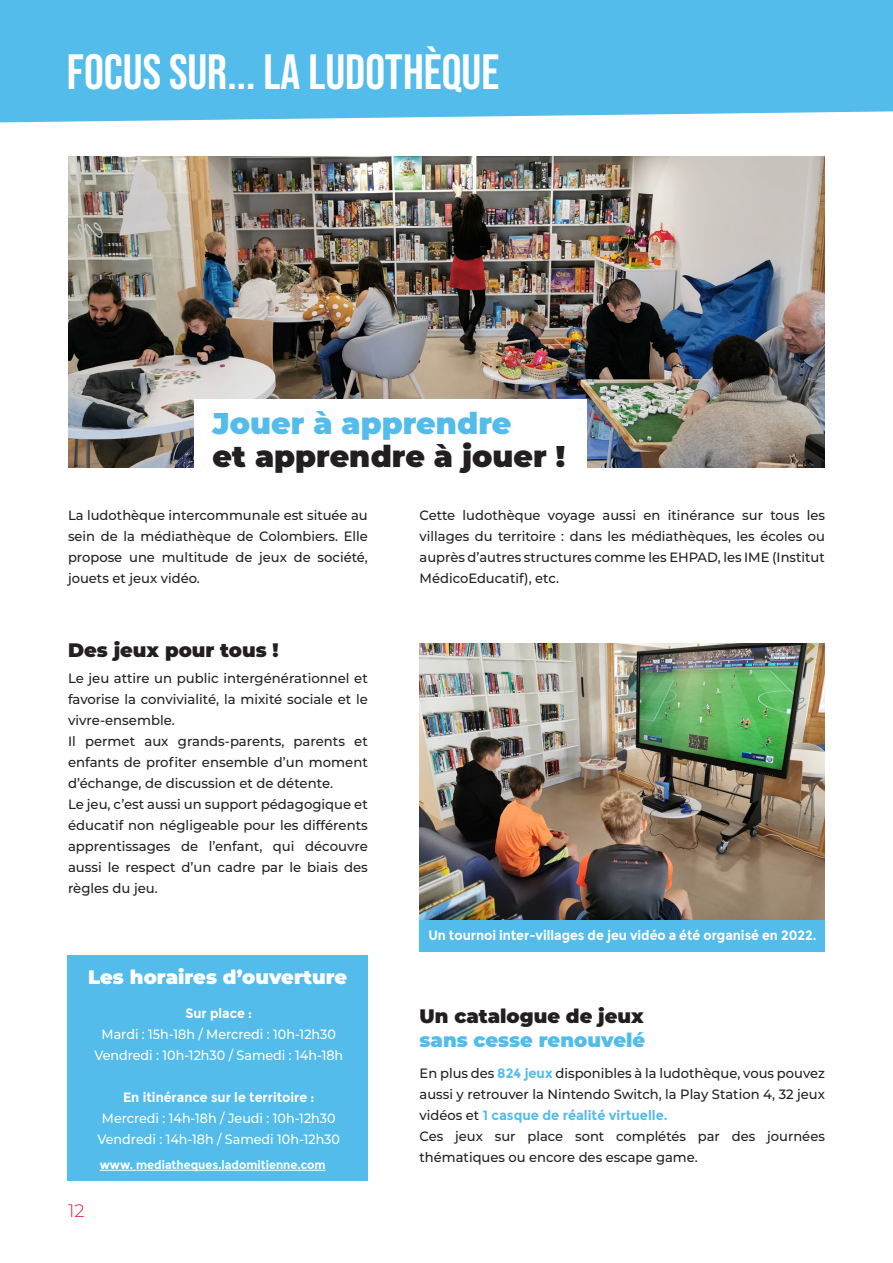
<style>
.page{position:relative;width:893px;height:1263px;background:#fff}
.page>*{position:absolute;margin:0;border:0;box-sizing:border-box;transform-origin:0 0}
.t1{font:49.5px "Bebas Neue";color:#fff}
.t2{font:900 30px "Montserrat";color:#231f20}
.t3{font:900 30px "Montserrat";color:#53bceb}
.t4{font:900 19.5px "Montserrat";color:#231f20}
.t5{font:900 19.5px "Montserrat";color:#fff}
.t6{font:900 19.5px "Montserrat";color:#53bceb}
.t7{font:300 18px "Montserrat";color:#dd1c3f}
.t8{font:500 13.5px/21px "Montserrat";color:#231f20;text-align:justify}
.t9{font:500 13.5px "Montserrat";color:#fff;scale:.94 1}
.t10{font:700 13.5px "Montserrat";color:#fff;scale:.94 1}
.t11{font:700 12px "Montserrat";color:#fff;scale:.94 1}
.s1{font-weight:700;color:#53bceb}
</style>
<div class="page">
<div style="left:0;top:0;width:893px;height:122px;background:#53bceb"></div>
<img style="left:68px;top:156px;width:757px;height:312px">
<div style="left:195px;top:400px;width:392px;height:82px;background:#fff"></div>
<img style="left:420px;top:643px;width:405px;height:276px">
<div style="left:68px;top:955px;width:300px;height:226px;background:#53bceb"></div>
<div style="left:420px;top:919px;width:405px;height:32px;background:#53bceb"></div>
<hr style="left:100px;top:1170px;width:226px;height:1px;background:#fff">
<p class="t1" style="left:67px;top:44px;width:434px">FOCUS SUR... LA LUDOTHÈQUE</p>
<p class="t3" style="left:213px;top:401px;width:300px">Jouer à apprendre</p>
<p class="t2" style="left:213px;top:434px;width:354px">et apprendre à jouer !</p>
<p class="t8" style="left:420px;top:504px;width:407px">Cette ludothèque voyage aussi en itinérance sur tous les villages du territoire : dans les médiathèques, les écoles ou auprès d’autres structures comme les EHPAD, les IME (Institut MédicoEducatif), etc.</p>
<p class="t8" style="left:68px;top:504px;width:301px">La ludothèque intercommunale est située au sein de la médiathèque de Colombiers. Elle propose une multitude de jeux de société, jouets et jeux vidéo.</p>
<p class="t4" style="left:68px;top:635px;width:212px">Des jeux pour tous !</p>
<p class="t8" style="left:68px;top:668px;width:301px">Le jeu attire un public intergénérationnel et favorise la convivialité, la mixité sociale et le vivre-ensemble.</p>
<p class="t8" style="left:68px;top:731px;width:301px">Il permet aux grands-parents, parents et enfants de profiter ensemble d’un moment d’échange, de discussion et de détente.</p>
<p class="t8" style="left:68px;top:794px;width:301px">Le jeu, c’est aussi un support pédagogique et éducatif non négligeable pour les différents apprentissages de l’enfant, qui découvre aussi le respect d’un cadre par le biais des règles du jeu.</p>
<p class="t5" style="left:88px;top:962px;width:261px">Les horaires d’ouverture</p>
<p class="t10" style="left:185px;top:1005px;width:73px">Sur place :</p>
<p class="t9" style="left:102px;top:1024px;width:251px">Mardi : 15h-18h / Mercredi : 10h-12h30</p>
<p class="t9" style="left:94px;top:1045px;width:266px">Vendredi : 10h-12h30 / Samedi : 14h-18h</p>
<p class="t10" style="left:123px;top:1089px;width:205px">En itinérance sur le territoire :</p>
<p class="t9" style="left:102px;top:1108px;width:250px">Mercredi : 14h-18h / Jeudi : 10h-12h30</p>
<p class="t9" style="left:98px;top:1129px;width:259px">Vendredi : 14h-18h / Samedi 10h-12h30</p>
<h3 class="t7" style="left:68px;top:1198px;width:18px">12</h3>
<p class="t11" style="left:100px;top:1158px;width:242px">www. mediatheques.ladomitienne.com</p>
<p class="t10" style="left:428px;top:927px;width:414px">Un tournoi inter-villages de jeu vidéo a été organisé en 2022.</p>
<p class="t4" style="left:420px;top:1001px;width:226px">Un catalogue de jeux</p>
<p class="t6" style="left:420px;top:1025px;width:227px">sans cesse renouvelé</p>
<p class="t8" style="left:420px;top:1062px;width:407px">En plus des <span class="s1">824 jeux</span> disponibles à la ludothèque, vous pouvez aussi y retrouver la Nintendo Switch, la Play Station 4, 32 jeux vidéos et <span class="s1">1 casque de réalité virtuelle.</span></p>
<p class="t8" style="left:420px;top:1125px;width:407px">Ces jeux sur place sont complétés par des journées thématiques ou encore des escape game.</p>
</div>
